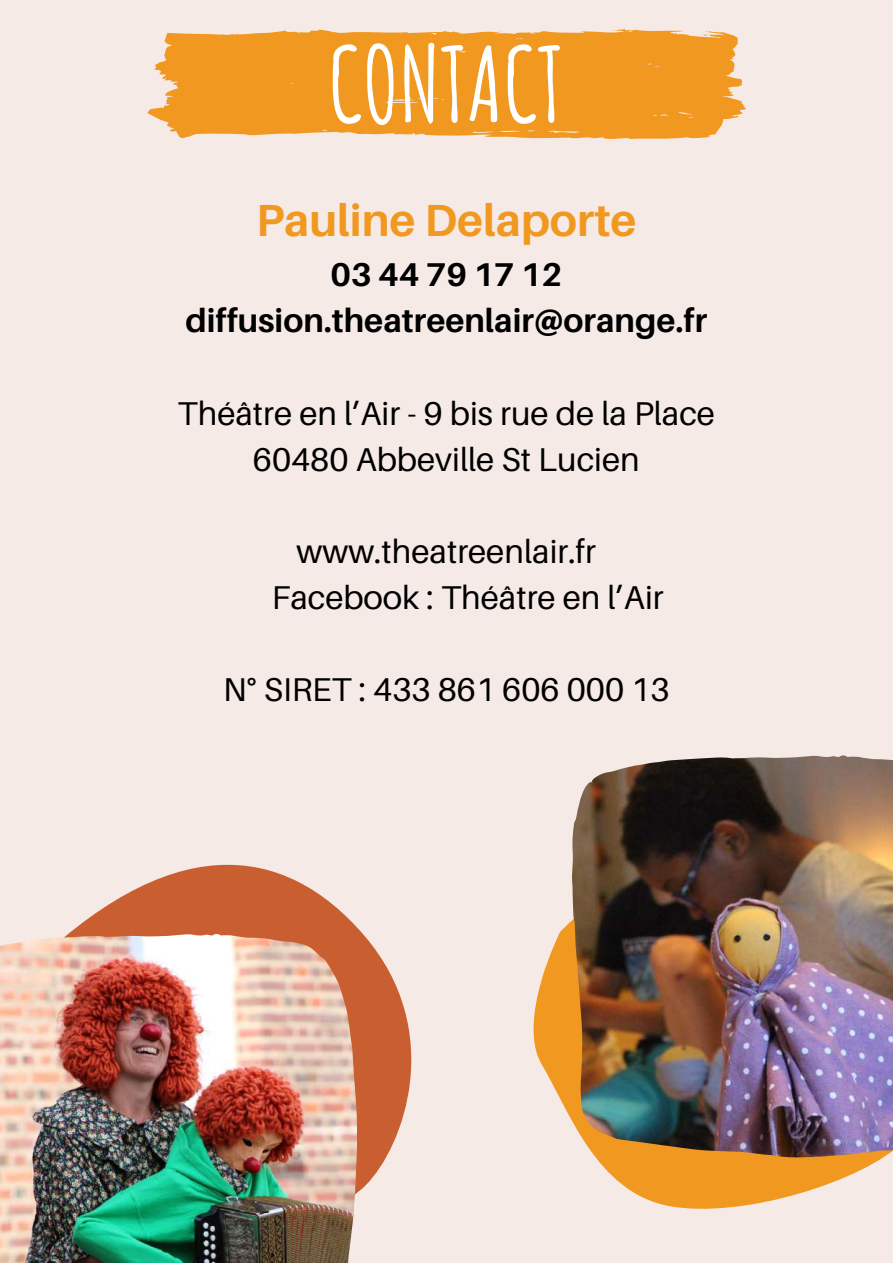
<style>
.page{position:relative;width:893px;height:1264px;background:#fff}
.page>*{position:absolute;margin:0;border:0;box-sizing:border-box;transform-origin:0 0}
.t1{font:700 101.85px "Amatic SC";color:#fff}
.t2{font:700 45px "Aileron";color:#f19820}
.t3{font:33px/46px "Aileron";color:#000;text-align:center}
.t4{font:700 33px/46px "Aileron";color:#000;text-align:center}
</style>
<div class="page">
<div style="left:0;top:0;width:892px;height:1262px;background:#f6eae7"></div>
<svg style="left:147px;top:29px;width:598px;height:110px;background:#f1a136"></svg>
<svg style="left:533px;top:920px;width:352px;height:289px;fill:#f19820"></svg>
<img style="left:572px;top:755px;width:320px;height:401px">
<svg style="left:69px;top:864px;width:343px;height:329px;fill:#c95f30"></svg>
<img style="left:0;top:933px;width:357px;height:329px">
<h1 class="t1" style="left:328px;top:19px;width:237px">CONTACT</h1>
<h2 class="t2" style="left:256px;top:192px;width:382px">Pauline Delaporte</h2>
<p class="t4" style="left:185px;top:251px;width:523px">03 44 79 17 12 diffusion.theatreenlair@orange.fr</p>
<p class="t3" style="left:178px;top:389px;width:539px">Théâtre en l’Air - 9 bis rue de la Place<br>60480 Abbeville St Lucien</p>
<p class="t3" style="left:272px;top:527px;width:393px;text-align:left;text-indent:25px">www.theatreenlair.fr<br>Facebook : Théâtre en l’Air</p>
<p class="t3" style="left:223px;top:666px;width:448px">N° SIRET : 433 861 606 000 13</p>
</div>
